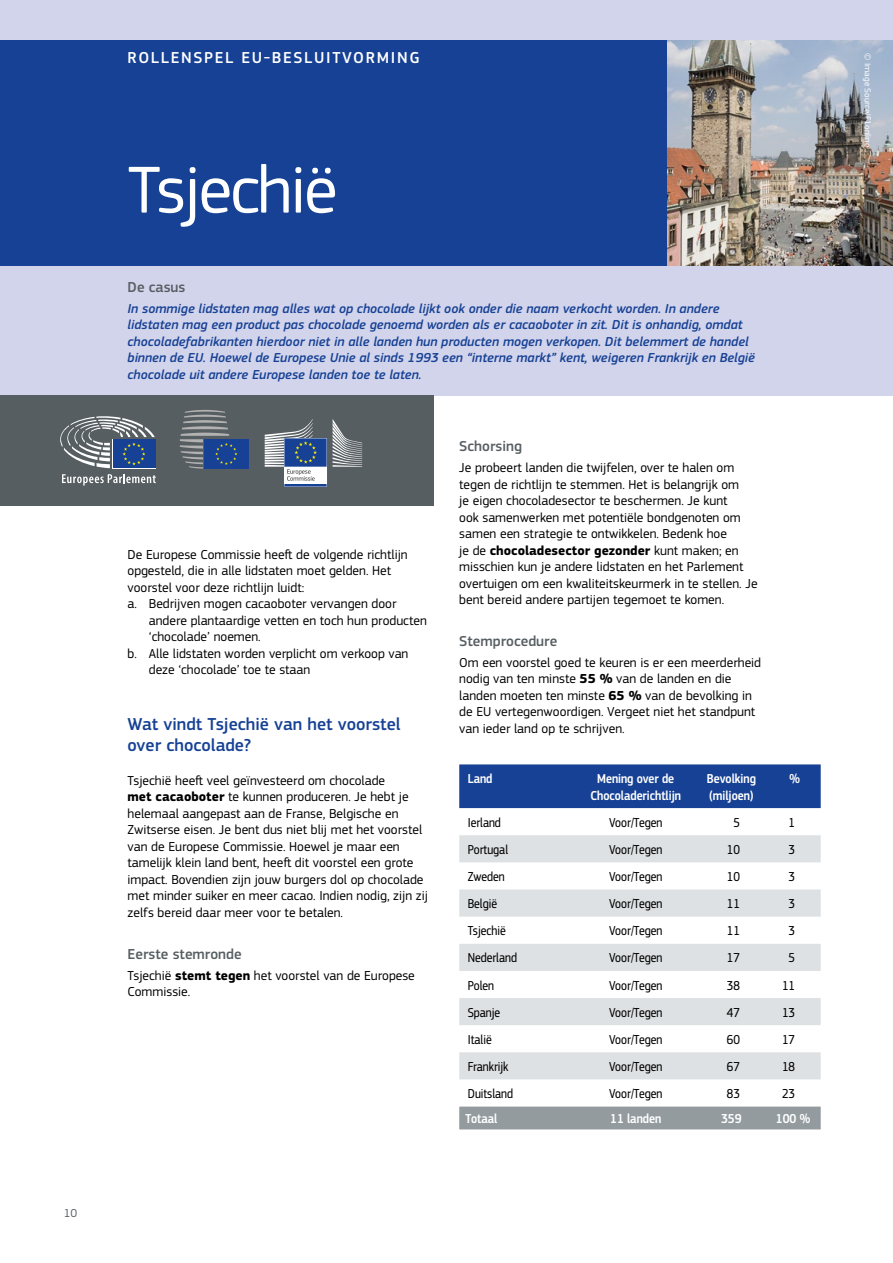
<style>
.page{position:relative;width:893px;height:1263px;background:#fff}
.page>*{position:absolute;margin:0;border:0;box-sizing:border-box;transform-origin:0 0}
.title_1_neg{font:69px "EC Square Sans Pro";letter-spacing:-.03em;color:#fff}
.title_3{font:500 18px/21.6px "EC Square Sans Pro";color:#164194}
.title_3_neg{font:500 16.5px "EC Square Sans Pro";letter-spacing:.1em;color:#fff}
.title_4{font:500 15px "EC Square Sans Pro";color:#575e62}
.text{font:13.5px/16.5px "EC Square Sans Pro";color:#000}
.intro{font:italic 500 13.5px/16.5px "EC Square Sans Pro";color:#164194}
.text-2{font:13.5px "EC Square Sans Cond Pro";color:#000}
.text_indent{font:13.5px/16.5px "EC Square Sans Pro";color:#000}
.graf_1{font:500 13.5px/16.5px "EC Square Sans Cond Pro";color:#fff;text-align:center}
.text-3{font:500 13.5px "EC Square Sans Cond Pro";color:#fff}
.t1{font:12px "EC Square Sans Pro";color:#575e62}
.title_3-2{font:9px "EC Square Sans Pro";color:#fff}
.s1{font-weight:700}
</style>
<div class="page">
<div style="left:0;top:0;width:893px;height:395px;background:#d2d4ec"></div>
<div style="left:0;top:40px;width:893px;height:226px;background:#164194"></div>
<div style="left:0;top:395px;width:434px;height:111px;background:#575e62"></div>
<div style="left:204px;top:439px;width:44px;height:30px;background:#164194"></div>
<svg style="left:180px;top:410px;width:57px;height:59px"></svg>
<svg style="left:62px;top:474px;width:94px;height:11px"></svg>
<div style="left:112px;top:439px;width:44px;height:29px;background:#164194"></div>
<svg style="left:60px;top:416px;width:95px;height:52px"></svg>
<svg style="left:333px;top:419px;width:29px;height:48px"></svg>
<svg style="left:265px;top:419px;width:62px;height:68px"></svg>
<img style="left:668px;top:40px;width:225px;height:226px">
<div style="left:459px;top:764px;width:362px;height:44px;background:#164194"></div>
<svg style="left:459px;top:835px;width:362px;height:244px;fill:#dee1e3"></svg>
<div style="left:459px;top:1106px;width:362px;height:23px;background:#939b9f"></div>
<p class="t1" style="left:64px;top:1206px;width:15px">10</p>
<p class="title_3_neg" style="left:128px;top:48px;width:294px">ROLLENSPEL EU-BESLUITVORMING</p>
<p class="title_1_neg" style="left:128px;top:150px;width:212px">Tsjechië</p>
<p class="title_4" style="left:128px;top:278px;width:59px">De casus</p>
<p class="intro" style="left:128px;top:300px;width:629px">In sommige lidstaten mag alles wat op chocolade lijkt ook onder die naam verkocht worden. In andere lidstaten mag een product pas chocolade genoemd worden als er cacaoboter in zit. Dit is onhandig, omdat chocoladefabrikanten hierdoor niet in alle landen hun producten mogen verkopen. Dit belemmert de handel binnen de EU. Hoewel de Europese Unie al sinds 1993 een “interne markt” kent, weigeren Frankrijk en België chocolade uit andere Europese landen toe te laten.</p>
<p class="text" style="left:128px;top:546px;width:282px">De Europese Commissie heeft de volgende richtlijn opgesteld, die in alle lidstaten moet gelden. Het voorstel voor deze richtlijn luidt:</p>
<p class="text_indent" style="left:149px;top:596px;width:279px;text-indent:-21px">a. Bedrijven mogen cacaoboter vervangen door andere plantaardige vetten en toch hun producten ‘chocolade’ noemen.</p>
<p class="text_indent" style="left:149px;top:645px;width:261px;text-indent:-21px">b. Alle lidstaten worden verplicht om verkoop van deze ‘chocolade’ toe te staan</p>
<p class="title_3" style="left:128px;top:713px;width:275px">Wat vindt Tsjechië van het voorstel over chocolade?</p>
<p class="text" style="left:128px;top:772px;width:302px">Tsjechië heeft veel geïnvesteerd om chocolade<br><span class="s1">met cacaoboter</span> te kunnen produceren. Je hebt je helemaal aangepast aan de Franse, Belgische en Zwitserse eisen. Je bent dus niet blij met het voorstel van de Europese Commissie. Hoewel je maar een tamelijk klein land bent, heeft dit voorstel een grote impact. Bovendien zijn jouw burgers dol op chocolade met minder suiker en meer cacao. Indien nodig, zijn zij zelfs bereid daar meer voor te betalen.</p>
<p class="title_4" style="left:128px;top:945px;width:116px">Eerste stemronde</p>
<p class="text" style="left:128px;top:967px;width:289px">Tsjechië <span class="s1">stemt tegen</span> het voorstel van de Europese<br>Commissie.</p>
<p class="title_4" style="left:459px;top:438px;width:64px">Schorsing</p>
<p class="text" style="left:459px;top:459px;width:300px">Je probeert landen die twijfelen, over te halen om tegen de richtlijn te stemmen. Het is belangrijk om<br>je eigen chocoladesector te beschermen. Je kunt<br>ook samenwerken met potentiële bondgenoten om samen een strategie te ontwikkelen. Bedenk hoe<br>je de <span class="s1">chocoladesector gezonder</span> kunt maken; en misschien kun je andere lidstaten en het Parlement overtuigen om een kwaliteitskeurmerk in te stellen. Je bent bereid andere partijen tegemoet te komen.</p>
<p class="title_4" style="left:459px;top:632px;width:100px">Stemprocedure</p>
<p class="text" style="left:459px;top:654px;width:303px">Om een voorstel goed te keuren is er een meerderheid nodig van ten minste <span class="s1">55 %</span> van de landen en die landen moeten ten minste <span class="s1">65 %</span> van de bevolking in de EU vertegenwoordigen. Vergeet niet het standpunt van ieder land op te schrijven.</p>
<p class="graf_1" style="left:468px;top:771px;width:26px">Land</p>
<p class="graf_1" style="left:590px;top:771px;width:92px">Mening over de<br>Chocoladerichtlijn</p>
<p class="graf_1" style="left:707px;top:771px;width:51px">Bevolking</p>
<p class="graf_1" style="left:709px;top:787px;width:46px">(miljoen)</p>
<p class="graf_1" style="left:789px;top:771px;width:12px">%</p>
<p class="text-2" style="left:468px;top:815px;width:35px">Ierland</p>
<p class="text-2" style="left:609px;top:815px;width:55px">Voor/Tegen</p>
<p class="text-2" style="left:733px;top:815px;width:8px">5</p>
<p class="text-2" style="left:789px;top:815px;width:8px">1</p>
<p class="text-2" style="left:468px;top:842px;width:42px">Portugal</p>
<p class="text-2" style="left:609px;top:842px;width:55px">Voor/Tegen</p>
<p class="text-2" style="left:727px;top:842px;width:15px">10</p>
<p class="text-2" style="left:789px;top:842px;width:8px">3</p>
<p class="text-2" style="left:468px;top:869px;width:39px">Zweden</p>
<p class="text-2" style="left:609px;top:869px;width:55px">Voor/Tegen</p>
<p class="text-2" style="left:727px;top:869px;width:15px">10</p>
<p class="text-2" style="left:789px;top:869px;width:8px">3</p>
<p class="text-2" style="left:468px;top:896px;width:31px">België</p>
<p class="text-2" style="left:609px;top:896px;width:55px">Voor/Tegen</p>
<p class="text-2" style="left:727px;top:896px;width:15px">11</p>
<p class="text-2" style="left:789px;top:896px;width:8px">3</p>
<p class="text-2" style="left:468px;top:923px;width:40px">Tsjechië</p>
<p class="text-2" style="left:609px;top:923px;width:55px">Voor/Tegen</p>
<p class="text-2" style="left:727px;top:923px;width:15px">11</p>
<p class="text-2" style="left:789px;top:923px;width:8px">3</p>
<p class="text-2" style="left:468px;top:950px;width:51px">Nederland</p>
<p class="text-2" style="left:609px;top:950px;width:55px">Voor/Tegen</p>
<p class="text-2" style="left:727px;top:950px;width:15px">17</p>
<p class="text-2" style="left:789px;top:950px;width:8px">5</p>
<p class="text-2" style="left:468px;top:977px;width:28px">Polen</p>
<p class="text-2" style="left:609px;top:977px;width:55px">Voor/Tegen</p>
<p class="text-2" style="left:727px;top:977px;width:15px">38</p>
<p class="text-2" style="left:782px;top:977px;width:15px">11</p>
<p class="text-2" style="left:468px;top:1005px;width:34px">Spanje</p>
<p class="text-2" style="left:609px;top:1005px;width:55px">Voor/Tegen</p>
<p class="text-2" style="left:727px;top:1005px;width:15px">47</p>
<p class="text-2" style="left:782px;top:1005px;width:15px">13</p>
<p class="text-2" style="left:468px;top:1032px;width:25px">Italië</p>
<p class="text-2" style="left:609px;top:1032px;width:55px">Voor/Tegen</p>
<p class="text-2" style="left:727px;top:1032px;width:15px">60</p>
<p class="text-2" style="left:782px;top:1032px;width:15px">17</p>
<p class="text-2" style="left:468px;top:1059px;width:42px">Frankrijk</p>
<p class="text-2" style="left:609px;top:1059px;width:55px">Voor/Tegen</p>
<p class="text-2" style="left:727px;top:1059px;width:15px">67</p>
<p class="text-2" style="left:782px;top:1059px;width:15px">18</p>
<p class="text-2" style="left:468px;top:1086px;width:47px">Duitsland</p>
<p class="text-2" style="left:609px;top:1086px;width:55px">Voor/Tegen</p>
<p class="text-2" style="left:727px;top:1086px;width:15px">83</p>
<p class="text-2" style="left:782px;top:1086px;width:15px">23</p>
<p class="text-3" style="left:466px;top:1111px;width:33px">Totaal</p>
<p class="text-3" style="left:610px;top:1111px;width:52px">11 landen</p>
<p class="text-3" style="left:721px;top:1111px;width:22px">359</p>
<p class="text-3" style="left:776px;top:1111px;width:36px">100 %</p>
<p class="title_3-2" style="left:873px;top:53px;width:96px;rotate:90deg">© Image Source/F1online</p>
</div>
